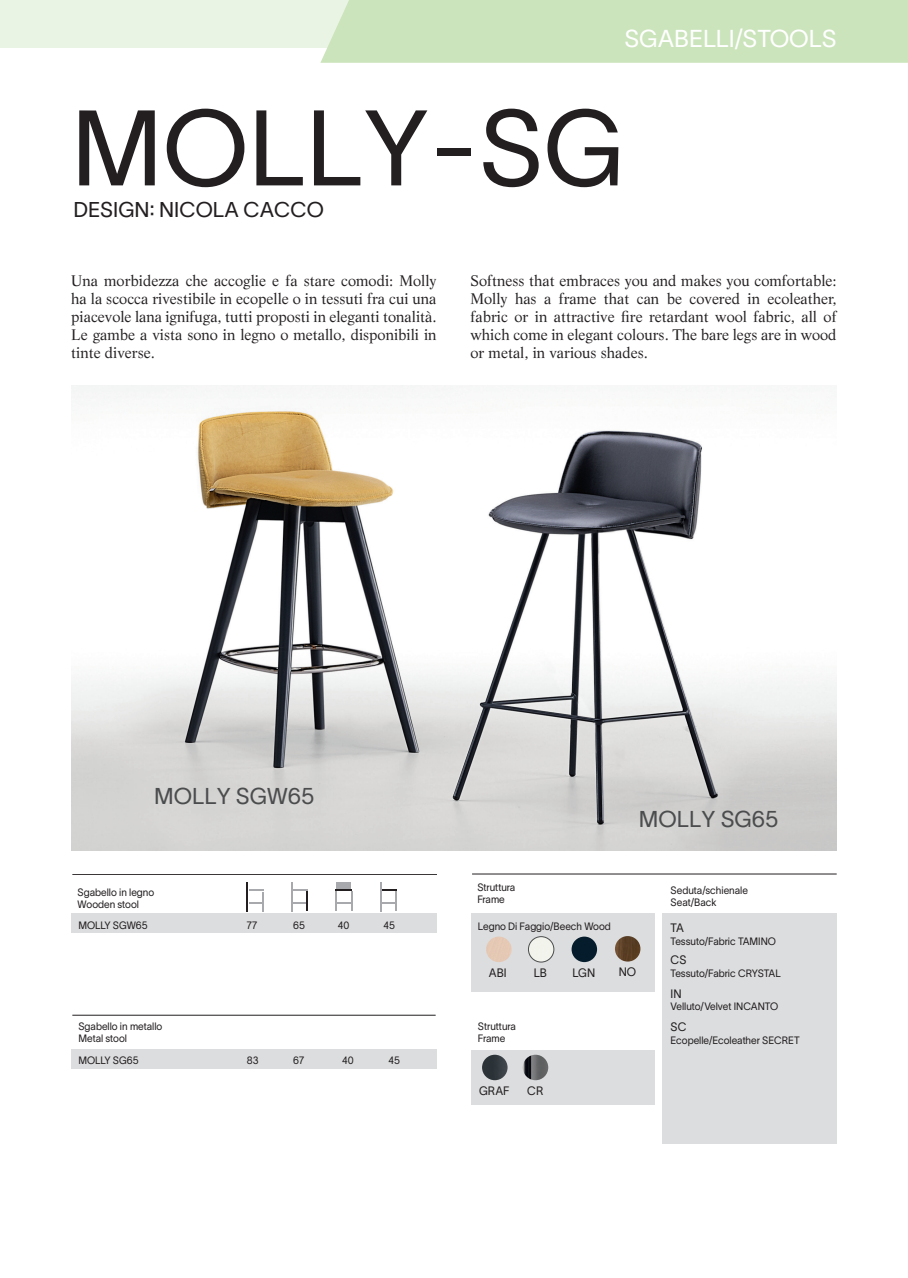
<style>
.page{position:relative;width:908px;height:1278px;background:#fff}
.page>*{position:absolute;margin:0;border:0;box-sizing:border-box;transform-origin:0 0}
.t1{font:105px "TWK Lausanne 300";color:#231f20}
.t2{font:24px "TWK Lausanne 300";color:#fff}
.t3{font:22.5px "TWK Lausanne 300";color:#4b4c4d}
.t4{font:21px "TWK Lausanne 300";color:#231f20}
.t5{font:15px/18px "Life LT Std";color:#231f20;text-align:justify}
.t6{font:12px "TWK Lausanne 300";color:#231f20;scale:.95 1}
.t7{font:10.5px/12px "TWK Lausanne 300";color:#231f20;scale:.95 1}
</style>
<div class="page">
<div style="left:0;top:0;width:908px;height:48px;background:#eaf4e4"></div>
<div style="left:320px;top:0;width:588px;height:63px;background:#cbe4bb"></div>
<img style="left:71px;top:386px;width:766px;height:464px">
<div style="left:71px;top:1049px;width:366px;height:19px;background:#dcdddf"></div>
<div style="left:71px;top:914px;width:366px;height:19px;background:#dcdddf"></div>
<div style="left:471px;top:913px;width:183px;height:79px;background:#dcdddf"></div>
<div style="left:471px;top:1050px;width:183px;height:54px;background:#dcdddf"></div>
<div style="left:662px;top:913px;width:175px;height:230px;background:#dcdddf"></div>
<hr style="left:72px;top:1015px;width:364px;height:1px;background:#231f20">
<hr style="left:72px;top:874px;width:365px;height:1px;background:#231f20">
<img style="left:523px;top:1055px;width:25px;height:25px;border-radius:13px">
<img style="left:482px;top:1055px;width:26px;height:25px;border-radius:13px">
<img style="left:486px;top:936px;width:26px;height:26px;border-radius:13px">
<img style="left:528px;top:937px;width:26px;height:25px;border-radius:13px">
<div style="left:528px;top:936px;width:26px;height:26px;border:1px solid #4b4c4d;border-radius:50%"></div>
<img style="left:572px;top:936px;width:25px;height:26px;border-radius:13px">
<img style="left:615px;top:936px;width:25px;height:25px;border-radius:13px">
<svg style="left:291px;top:882px;width:17px;height:29px"></svg>
<svg style="left:336px;top:889px;width:16px;height:22px"></svg>
<div style="left:337px;top:882px;width:14px;height:7px;background:#a8a9ad"></div>
<svg style="left:380px;top:882px;width:17px;height:29px"></svg>
<svg style="left:247px;top:882px;width:16px;height:29px"></svg>
<hr style="left:472px;top:874px;width:365px;height:1px;background:#231f20">
<h2 class="t2" style="left:624px;top:22px;width:214px">SGABELLI/STOOLS</h2>
<h1 class="t1" style="left:71px;top:74px;width:554px">MOLLY-SG</h1>
<h3 class="t4" style="left:73px;top:195px;width:252px">DESIGN: NICOLA CACCO</h3>
<p class="t5" style="left:71px;top:271px;width:367px">Una morbidezza che accoglie e fa stare comodi: Molly ha la scocca rivestibile in ecopelle o in tessuti fra cui una piacevole lana ignifuga, tutti proposti in eleganti tonalità.<br>Le gambe a vista sono in legno o metallo, disponibili in tinte diverse.</p>
<p class="t5" style="left:471px;top:271px;width:368px">Softness that embraces you and makes you comfortable:<br>Molly has a frame that can be covered in ecoleather, fabric or in attractive fire retardant wool fabric, all of which come in elegant colours. The bare legs are in wood or metal, in various shades.</p>
<h3 class="t3" style="left:154px;top:780px;width:162px">MOLLY SGW65</h3>
<h3 class="t3" style="left:639px;top:803px;width:141px">MOLLY SG65</h3>
<p class="t7" style="left:78px;top:885px;width:82px">Sgabello in legno<br>Wooden stool</p>
<p class="t7" style="left:477px;top:880px;width:42px">Struttura<br>Frame</p>
<p class="t7" style="left:671px;top:883px;width:83px">Seduta/schienale<br>Seat/Back</p>
<p class="t6" style="left:671px;top:919px;width:15px">TA</p>
<p class="t7" style="left:671px;top:934px;width:112px">Tessuto/Fabric TAMINO</p>
<p class="t6" style="left:671px;top:951px;width:18px">CS</p>
<p class="t7" style="left:671px;top:966px;width:118px">Tessuto/Fabric CRYSTAL</p>
<p class="t6" style="left:671px;top:985px;width:13px">IN</p>
<p class="t7" style="left:671px;top:1000px;width:115px">Velluto/Velvet INCANTO</p>
<p class="t6" style="left:671px;top:1019px;width:18px">SC</p>
<p class="t7" style="left:671px;top:1033px;width:137px">Ecopelle/Ecoleather SECRET</p>
<p class="t6" style="left:527px;top:1082px;width:19px">CR</p>
<p class="t7" style="left:293px;top:918px;width:14px">65</p>
<p class="t7" style="left:338px;top:918px;width:14px">40</p>
<p class="t7" style="left:78px;top:918px;width:74px">MOLLY SGW65</p>
<p class="t7" style="left:247px;top:918px;width:13px">77</p>
<p class="t7" style="left:383px;top:918px;width:14px">45</p>
<p class="t7" style="left:478px;top:919px;width:141px">Legno Di Faggio/Beech Wood</p>
<p class="t6" style="left:489px;top:964px;width:20px">ABI</p>
<p class="t6" style="left:534px;top:964px;width:15px">LB</p>
<p class="t6" style="left:572px;top:964px;width:25px">LGN</p>
<p class="t6" style="left:619px;top:963px;width:20px">NO</p>
<p class="t7" style="left:78px;top:1019px;width:90px">Sgabello in metallo<br>Metal stool</p>
<p class="t7" style="left:478px;top:1019px;width:42px">Struttura<br>Frame</p>
<p class="t7" style="left:342px;top:1053px;width:14px">40</p>
<p class="t7" style="left:388px;top:1053px;width:14px">45</p>
<p class="t7" style="left:247px;top:1053px;width:14px">83</p>
<p class="t7" style="left:293px;top:1053px;width:13px">67</p>
<p class="t7" style="left:78px;top:1054px;width:65px">MOLLY SG65</p>
<p class="t6" style="left:479px;top:1082px;width:33px">GRAF</p>
</div>
